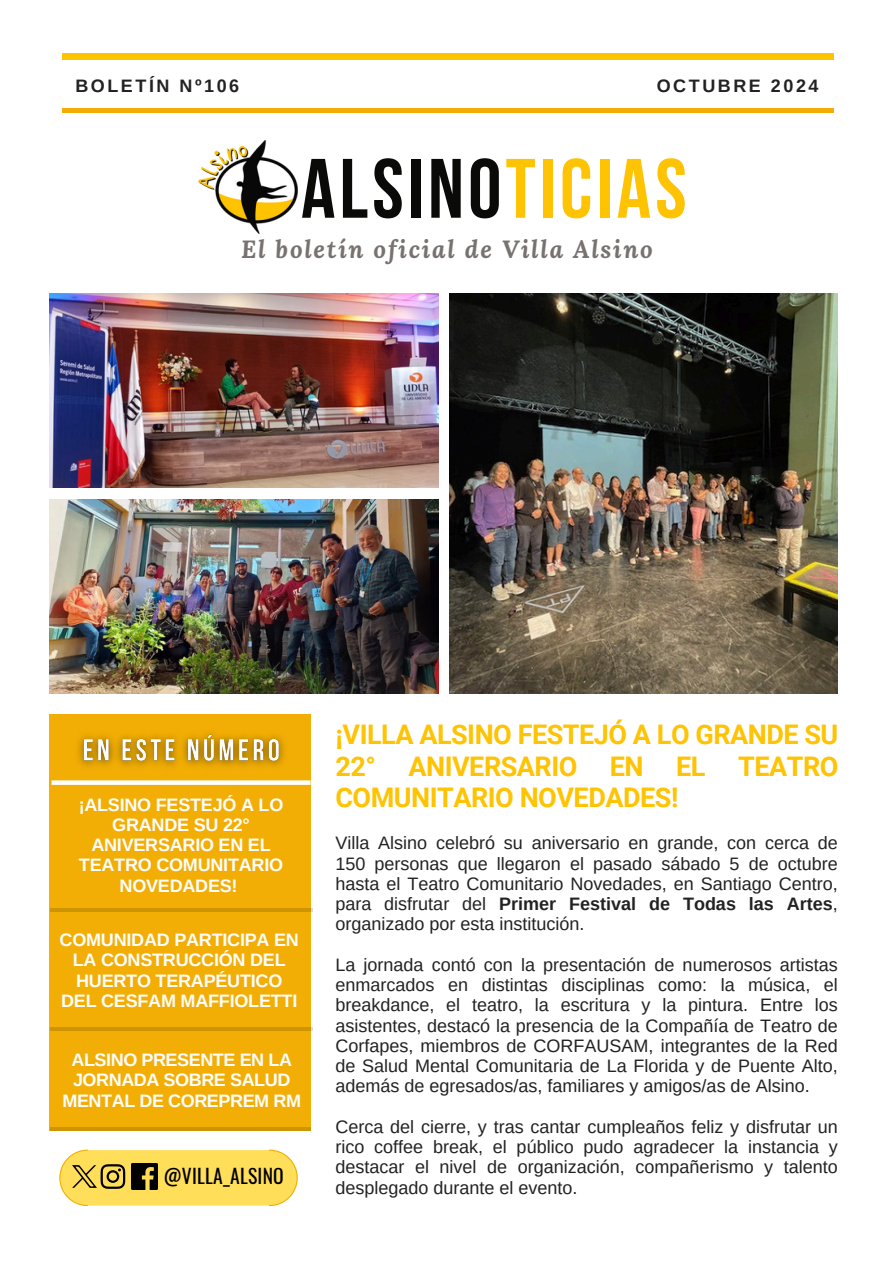
<style>
.page{position:relative;width:894px;height:1264px;background:#fff}
.page>*{position:absolute;margin:0;border:0;box-sizing:border-box;transform-origin:0 0}
.t1{font:700 84px "Bebas Neue";letter-spacing:.05em;color:#0a0a09}
.t2{font:700 27px/31.5px "Roboto";letter-spacing:-.015em;color:#fec302;text-align:justify}
.t3{font:italic 700 24.6px "Lora";letter-spacing:.07em;color:#77726f}
.t4{font:19.5px "Oswald";letter-spacing:.015em;color:#000}
.t5{font:18px/20.2px "Arimo";color:#222;text-align:justify}
.t6{font:700 18px/20.2px "Arimo";letter-spacing:-.015em;color:#fdfdfd;text-align:center}
.t7{font:700 18px "Arimo";letter-spacing:.14em;color:#222}
.s1{color:#fec302}
.s2{font-weight:700}
</style>
<div class="page">
<img style="left:50px;top:293px;width:388px;height:195px">
<img style="left:50px;top:499px;width:388px;height:194px">
<img style="left:449px;top:293px;width:388px;height:400px">
<div style="left:50px;top:714px;width:261px;height:416px;background:#f2ae04"></div>
<hr style="left:50px;top:908px;width:262px;height:3px;background:#000">
<hr style="left:50px;top:1027px;width:262px;height:3px;background:#000">
<hr style="left:50px;top:1127px;width:260px;height:3px;background:#000">
<img style="left:198px;top:140px;width:99px;height:94px">
<div style="left:62px;top:54px;width:771px;height:5px;background:#fec302"></div>
<hr style="left:62px;top:109px;width:771px;height:3px;background:#f2ae04">
<svg style="left:52px;top:780px;width:258px;height:4px"></svg>
<svg style="left:59px;top:1149px;width:239px;height:56px;background:#f8da61"></svg>
<img style="left:73px;top:1165px;width:23px;height:22px">
<img style="left:131px;top:1163px;width:26px;height:26px">
<img style="left:78px;top:733px;width:207px;height:34px">
<h3 class="t7" style="left:75px;top:75px;width:165px">BOLETÍN Nº106</h3>
<p class="t7" style="left:656px;top:75px;width:163px">OCTUBRE 2024</p>
<h4 class="t1" style="left:301px;top:155px;width:387px">ALSINO<span class="s1">TICIAS</span></h4>
<p class="t3" style="left:241px;top:232px;width:413px">El boletín oficial de Villa Alsino</p>
<h4 class="t6" style="left:79px;top:794px;width:206px">¡ALSINO FESTEJÓ A LO<br>GRANDE SU 22°<br>ANIVERSARIO EN EL<br>TEATRO COMUNITARIO<br>NOVEDADES!</h4>
<h4 class="t6" style="left:60px;top:929px;width:241px">COMUNIDAD PARTICIPA EN<br>LA CONSTRUCCIÓN DEL<br>HUERTO TERAPÉUTICO<br>DEL CESFAM MAFFIOLETTI</h4>
<h4 class="t6" style="left:62px;top:1049px;width:240px">ALSINO PRESENTE EN LA<br>JORNADA SOBRE SALUD<br>MENTAL DE COREPREM RM</h4>
<h1 class="t4" style="left:164px;top:1160px;width:121px">@VILLA_ALSINO</h1>
<p class="t2" style="left:335px;top:719px;width:504px">¡VILLA ALSINO FESTEJÓ A LO GRANDE SU 22° ANIVERSARIO EN EL TEATRO COMUNITARIO NOVEDADES!</p>
<p class="t5" style="left:335px;top:832px;width:504px">Villa Alsino celebró su aniversario en grande, con cerca de 150 personas que llegaron el pasado sábado 5 de octubre hasta el Teatro Comunitario Novedades, en Santiago Centro, para disfrutar del <span class="s2">Primer Festival de Todas las Artes</span>, organizado por esta institución.</p>
<p class="t5" style="left:335px;top:954px;width:504px">La jornada contó con la presentación de numerosos artistas enmarcados en distintas disciplinas como: la música, el breakdance, el teatro, la escritura y la pintura. Entre los asistentes, destacó la presencia de la Compañía de Teatro de Corfapes, miembros de CORFAUSAM, integrantes de la Red de Salud Mental Comunitaria de La Florida y de Puente Alto, además de egresados/as, familiares y amigos/as de Alsino.</p>
<p class="t5" style="left:335px;top:1116px;width:504px">Cerca del cierre, y tras cantar cumpleaños feliz y disfrutar un rico coffee break, el público pudo agradecer la instancia y destacar el nivel de organización, compañerismo y talento desplegado durante el evento.</p>
</div>
